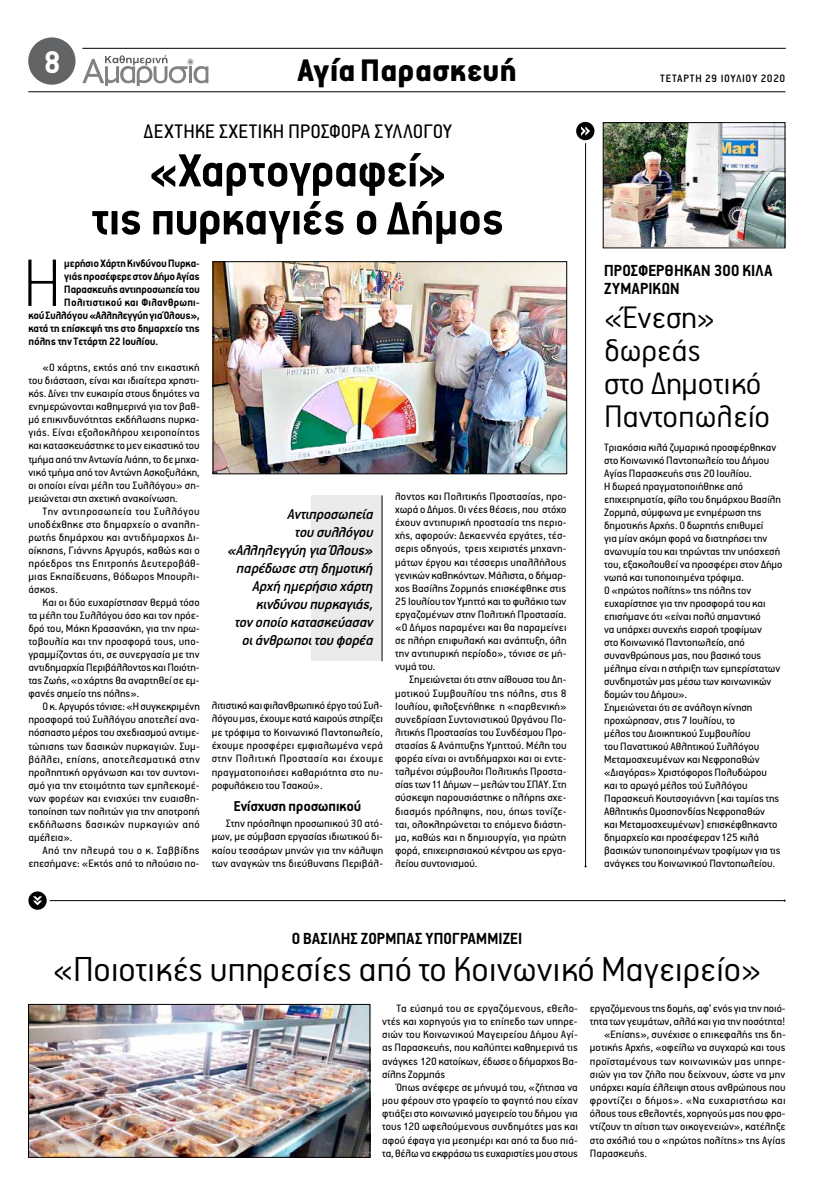
<style>
.page{position:relative;width:814px;height:1185px;background:#fff}
.page>*{position:absolute;margin:0;border:0;box-sizing:border-box;transform-origin:0 0}
.t1{font:100 75.2px "PF Premier Text";color:#000}
.t2{font:700 52px/48px "PF Premier Text";color:#000;text-align:center}
.t3{font:300 39px "PF Premier Text";color:#000}
.t4{font:300 35px/33px "PF Premier Text";color:#000}
.t5{font:900 35px "PF Premier Text";letter-spacing:.005em;color:#000}
.t6{font:700 35px "PF Premier Text";color:#fff}
.t7{font:22px "PF Premier Text";color:#000}
.t8{font:700 18px/18px "PF Premier Text";letter-spacing:.005em;color:#000}
.t9{font:italic 500 16px/18px "PF Premier Text";letter-spacing:-.01em;color:#000;text-align:right}
.t10{font:700 16px "PF Premier Text";color:#000}
.t11{font:12px/13px "PF Premier Text";color:#000;text-align:justify}
.t12{font:700 12px "PF Premier Text";letter-spacing:-.005em;color:#000}
.t13{font:12px "PF Premier Text";letter-spacing:.02em;color:#000}
.t14{font:12px "PF Premier Text";letter-spacing:.03em;color:#000}
.t15{font:700 12px "PF Premier Text";letter-spacing:.02em;color:#000}
.t16{font:500 12px "PF Premier Text";letter-spacing:.05em;color:#000}
</style>
<div class="page">
<hr style="left:82px;top:48px;width:703px;height:1px;background:#000">
<div style="left:28px;top:37px;width:47px;height:48px;background:#636466;border-radius:50%"></div>
<svg style="left:82px;top:55px;width:126px;height:31px"></svg>
<hr style="left:28px;top:92px;width:757px;height:1px;background:#000">
<hr style="left:585px;top:122px;width:1px;height:744px;background:#000">
<svg style="left:574px;top:120px;width:22px;height:22px"></svg>
<div style="left:573px;top:119px;width:24px;height:24px;border:3px solid #fff;border-radius:50%"></div>
<svg style="left:581px;top:126px;width:9px;height:10px"></svg>
<img style="left:605px;top:124px;width:178px;height:122px">
<div style="left:603px;top:122px;width:182px;height:126px;border:1px solid #000"></div>
<img style="left:30px;top:1006px;width:338px;height:149px">
<div style="left:28px;top:1004px;width:342px;height:153px;border:1px solid #000"></div>
<hr style="left:29px;top:900px;width:755px;height:1px;background:#000">
<svg style="left:27px;top:890px;width:21px;height:21px"></svg>
<div style="left:25px;top:888px;width:25px;height:25px;border:3px solid #fff;border-radius:50%"></div>
<svg style="left:33px;top:896px;width:9px;height:9px"></svg>
<img style="left:215px;top:263px;width:350px;height:209px">
<div style="left:213px;top:261px;width:354px;height:213px;border:1px solid #000"></div>
<div style="left:311px;top:495px;width:71px;height:166px;background:#ebebec"></div>
<hr style="left:382px;top:495px;width:1px;height:166px;background:#000">
<h3 class="t6" style="left:43px;top:45px;width:19px">8</h3>
<h3 class="t5" style="left:297px;top:52px;width:221px">Αγία Παρασκευή</h3>
<h3 class="t7" style="left:144px;top:121px;width:310px">ΔΕΧΤΗΚΕ ΣΧΕΤΙΚΗ ΠΡΟΣΦΟΡΑ ΣΥΛΛΟΓΟΥ</h3>
<h2 class="t2" style="left:92px;top:147px;width:414px">«Χαρτογραφεί»<br>τις πυρκαγιές ο Δήμος</h2>
<h1 class="t1" style="left:23px;top:246px;width:39px">Η</h1>
<p class="t12" style="left:64px;top:257px;width:137px">μερήσιο Χάρτη Κινδύνου Πυρκα-</p>
<p class="t12" style="left:64px;top:270px;width:137px">γιάς προσέφερε στον Δήμο Αγίας</p>
<p class="t12" style="left:64px;top:283px;width:137px">Παρασκευής αντιπροσωπεία του</p>
<p class="t15" style="left:64px;top:296px;width:137px">Πολιτιστικού και Φιλανθρωπι-</p>
<p class="t12" style="left:28px;top:309px;width:173px">κού Συλλόγου «Αλληλεγγύη για Όλους»,</p>
<p class="t12" style="left:28px;top:322px;width:173px">κατά τη επίσκεψή της στο δημαρχείο της</p>
<p class="t12" style="left:28px;top:335px;width:131px">πόλης την Τετάρτη 22 Ιουλίου.</p>
<p class="t11" style="left:28px;top:361px;width:173px;text-indent:14px">«Ο χάρτης, εκτός από την εικαστική του διάσταση, είναι και ιδιαίτερα χρηστι&shy;κός. Δίνει την ευκαιρία στους δημότες να ενημερώνονται καθημερινά για τον βαθ&shy;μό επικινδυνότητας εκδήλωσης πυρκα&shy;γιάς. Είναι εξολοκλήρου χειροποίητος και κατασκευάστηκε το μεν εικαστικό του τμήμα από την Αντωνία Λιάπη, το δε μηχα&shy;νικό τμήμα από τον Αντώνη Ασκοξυλάκη, οι οποίοι είναι μέλη του Συλλόγου» ση&shy;μειώνεται στη σχετική ανακοίνωση.</p>
<p class="t11" style="left:28px;top:504px;width:173px;text-indent:14px">Την αντιπροσωπεία του Συλλόγου υποδέχθηκε στο δημαρχείο ο αναπλη&shy;ρωτής δημάρχου και αντιδήμαρχος Δι&shy;οίκησης, Γιάννης Αργυρός, καθώς και ο πρόεδρος της Επιτροπής Δευτεροβάθ&shy;μιας Εκπαίδευσης, Θόδωρος Μπουρλι&shy;άσκος.</p>
<p class="t11" style="left:28px;top:596px;width:173px;text-indent:14px">Και οι δύο ευχαρίστησαν θερμά τόσο τα μέλη του Συλλόγου όσο και τον πρόε&shy;δρό του, Μάκη Κρασανάκη, για την πρω&shy;τοβουλία και την προσφορά τους, υπο&shy;γραμμίζοντας ότι, σε συνεργασία με την αντιδημαρχία Περιβάλλοντος και Ποιότη&shy;τας Ζωής, «ο χάρτης θα αναρτηθεί σε εμ&shy;φανές σημείο της πόλης».</p>
<p class="t11" style="left:28px;top:700px;width:173px;text-indent:14px">Ο κ. Αργυρός τόνισε: «Η συγκεκριμένη προσφορά τού Συλλόγου αποτελεί ανα&shy;πόσπαστο μέρος του σχεδιασμού αντιμε&shy;τώπισης των δασικών πυρκαγιών. Συμ&shy;βάλλει, επίσης, αποτελεσματικά στην προληπτική οργάνωση και τον συντονι&shy;σμό για την ετοιμότητα των εμπλεκομέ&shy;νων φορέων και ενισχύει την ευαισθη&shy;τοποίηση των πολιτών για την αποτροπή εκδήλωσης δασικών πυρκαγιών από αμέλεια».</p>
<p class="t11" style="left:28px;top:844px;width:173px;text-align:right">Από την πλευρά του ο κ. Σαββίδης επεσήμανε: «Εκτός από το πλούσιο πο-</p>
<h3 class="t9" style="left:227px;top:505px;width:147px">Αντιπροσωπεία<br>του συλλόγου «Αλληλεγγύη για Όλους» παρέδωσε στη δημοτική<br>Αρχή ημερήσιο χάρτη κινδύνου πυρκαγιάς,<br>τον οποίο κατασκεύασαν οι άνθρωποι του φορέα</h3>
<p class="t11" style="left:212px;top:699px;width:173px;line-height:13.3px">λιτιστικό και φιλανθρωπικό έργο τού Συλ&shy;λόγου μας, έχουμε κατά καιρούς στηρίξει με τρόφιμα το Κοινωνικό Παντοπωλείο, έχουμε προσφέρει εμφιαλωμένα νερά στην Πολιτική Προστασία και έχουμε πραγματοποιήσει καθαριότητα στο πυ&shy;ροφυλάκειο του Τσακού».</p>
<h3 class="t10" style="left:234px;top:798px;width:129px">Eνίσχυση προσωπικού</h3>
<p class="t11" style="left:212px;top:817px;width:173px;line-height:13.3px;text-indent:14px">Στην πρόσληψη προσωπικού 30 ατό&shy;μων, με σύμβαση εργασίας ιδιωτικού δι&shy;καίου τεσσάρων μηνών για την κάλυψη των αναγκών της διεύθυνσης Περιβάλ-</p>
<p class="t11" style="left:395px;top:490px;width:173px">λοντος και Πολιτικής Προστασίας, προ&shy;χωρά ο Δήμος. Οι νέες θέσεις, που στόχο έχουν αντιπυρική προστασία της περιο&shy;χής, αφορούν: Δεκαεννέα εργάτες, τέσ&shy;σερις οδηγούς, τρεις χειριστές μηχανη&shy;μάτων έργου και τέσσερις υπαλλήλους γενικών καθηκόντων. Μάλιστα, ο δήμαρ&shy;χος Βασίλης Ζορμπάς επισκέφθηκε στις 25 Ιουλίου τον Υμηττό και το φυλάκιο των εργαζομένων στην Πολιτική Προστασία. «Ο Δήμος παραμένει και θα παραμείνει σε πλήρη επιφυλακή και ανάπτυξη, όλη την αντιπυρική περίοδο», τόνισε σε μή&shy;νυμά του.</p>
<p class="t11" style="left:395px;top:673px;width:173px;text-indent:14px">Σημειώνεται ότι στην αίθουσα του Δη&shy;μοτικού Συμβουλίου της πόλης, στις 8<br>Ιουλίου, φιλοξενήθηκε η «παρθενική» συνεδρίαση Συντονιστικού Οργάνου Πο&shy;λιτικής Προστασίας του Συνδέσμου Προ&shy;στασίας &amp; Ανάπτυξης Υμηττού. Μέλη του φορέα είναι οι αντιδήμαρχοι και οι εντε&shy;ταλμένοι σύμβουλοι Πολιτικής Προστα&shy;σίας των 11 Δήμων – μελών του ΣΠΑΥ. Στη σύσκεψη παρουσιάστηκε ο πλήρης σχε&shy;διασμός πρόληψης, που, όπως τονίζε&shy;ται, ολοκληρώνεται το επόμενο διάστη&shy;μα, καθώς και η δημιουργία, για πρώτη φορά , επιχειρησιακού κέντρου ως εργα&shy;λείου συντονισμού.</p>
<p class="t16" style="left:660px;top:72px;width:127px">ΤΕΤΑΡΤΗ 29 ΙΟΥΛΙΟΥ 2020</p>
<h3 class="t8" style="left:604px;top:261px;width:170px">ΠΡΟΣΦΕΡΘΗΚΑΝ 300 ΚΙΛΑ<br>ΖΥΜΑΡΙΚΩΝ</h3>
<h3 class="t4" style="left:604px;top:301px;width:167px">«Ένεση» δωρεάς<br>στο Δημοτικό<br>Παντοπωλείο</h3>
<p class="t11" style="left:604px;top:441px;width:180px;text-align:left">Τριακόσια κιλά ζυμαρικά προσφέρθηκαν στο Κοινωνικό Παντοπωλείο του Δήμου Αγίας Παρασκευής στις 20 Ιουλίου.<br>Η δωρεά πραγματοποιήθηκε από επιχειρηματία, φίλο του δημάρχου Βασίλη Ζορμπά, σύμφωνα με ενημέρωση της δημοτικής Αρχής. Ο δωρητής επιθυμεί<br>για μίαν ακόμη φορά να διατηρήσει την ανωνυμία του και τηρώντας την υπόσχεσή του, εξακολουθεί να προσφέρει στον Δήμο νωπά και τυποποιημένα τρόφιμα.<br>Ο «πρώτος πολίτης» της πόλης τον ευχαρίστησε για την προσφορά του και επισήμανε ότι «είναι πολύ σημαντικό<br>να υπάρχει συνεχής εισροή τροφίμων<br>στο Κοινωνικό Παντοπωλείο, από συνανθρώπους μας, που βασικό τους μέλημα είναι η στήριξη των εμπερίστατων συνδημοτών μας μέσω των κοινωνικών δομών του Δήμου».<br>Σημειώνεται ότι σε ανάλογη κίνηση προχώρησαν, στις 7 Ιουλίου, το<br>μέλος του Διοικητικού Συμβουλίου<br>του Παναττικού Αθλητικού Συλλόγου Μεταμοσχευμένων και Νεφροπαθών «Διαγόρας» Χριστόφορος Πολυδώρου και το αρωγό μέλος τού Συλλόγου Παρασκευή Κουτσογιάννη (και ταμίας της Αθλητικής Ομοσπονδίας Νεφροπαθών<br>και Μεταμοσχευμένων) επισκέφθηκαντο δημαρχείο και προσέφεραν 125 κιλά βασικών τυποποιημένων τροφίμων για τις ανάγκες του Κοινωνικού Παντοπωλείου.</p>
<h3 class="t8" style="left:292px;top:930px;width:232px">Ο ΒΑΣΙΛΗΣ ΖΟΡΜΠΑΣ ΥΠΟΓΡΑΜΜ ΙΖΕΙ</h3>
<h3 class="t3" style="left:53px;top:950px;width:710px">«Ποιοτικές υπηρεσίες από το Κοινωνικό Μαγειρείο»</h3>
<p class="t11" style="left:382px;top:1002px;width:197px;text-indent:14px">Τα εύσημά του σε εργαζόμενους, εθελο&shy;ντές και χορηγούς για το επίπεδο των υπηρε&shy;σιών του Κοινωνικού Μαγειρείου Δήμου Αγί&shy;ας Παρασκευής, που καλύπτει καθημερινά τις ανάγκες 120 κατοίκων, έδωσε ο δήμαρχος Βα&shy;σίλης Ζορμπάς</p>
<p class="t11" style="left:382px;top:1080px;width:197px;text-indent:14px">Όπως ανέφερε σε μήνυμά του, «ζήτησα να μου φέρουν στο γραφείο το φαγητό που είχαν φτιάξει στο κοινωνικό μαγειρείο του δήμου για τους 120 ωφελούμενους συνδημότες μας και αφού έφαγα για μεσημέρι και από τα δυο πιά&shy;τα, θέλω να εκφράσω τις ευχαριστίες μου στους</p>
<p class="t11" style="left:590px;top:1002px;width:197px">εργαζόμενους της δομής, αφ’ ενός για την ποιό-</p>
<p class="t11" style="left:590px;top:1015px;width:197px">τητα των γευμάτων, αλλά και για την ποσότητα!</p>
<p class="t11" style="left:604px;top:1028px;width:183px">«Επίσης», συνέχισε ο επικεφαλής της δη-</p>
<p class="t11" style="left:590px;top:1041px;width:197px">μοτικής Αρχής, «οφείλω να συγχαρώ και τους</p>
<p class="t13" style="left:590px;top:1055px;width:197px">προϊσταμένους των κοινωνικών μας υπηρε-</p>
<p class="t11" style="left:590px;top:1067px;width:197px">σιών για τον ζήλο που δείχνουν, ώστε να μην</p>
<p class="t11" style="left:590px;top:1081px;width:197px">υπάρχει καμία έλλειψη στους ανθρώπους που</p>
<p class="t14" style="left:590px;top:1094px;width:197px">φροντίζει ο δήμος». «Να ευχαριστήσω και</p>
<p class="t11" style="left:590px;top:1107px;width:197px">όλους τους εθελοντές, χορηγούς μας που φρο-</p>
<p class="t11" style="left:590px;top:1120px;width:197px">ντίζουν τη σίτιση των οικογενειών», κατέληξε</p>
<p class="t11" style="left:590px;top:1133px;width:197px">στο σχόλιό του ο «πρώτος πολίτης» της Αγίας</p>
<p class="t11" style="left:590px;top:1146px;width:59px">Παρασκευής.</p>
</div>
